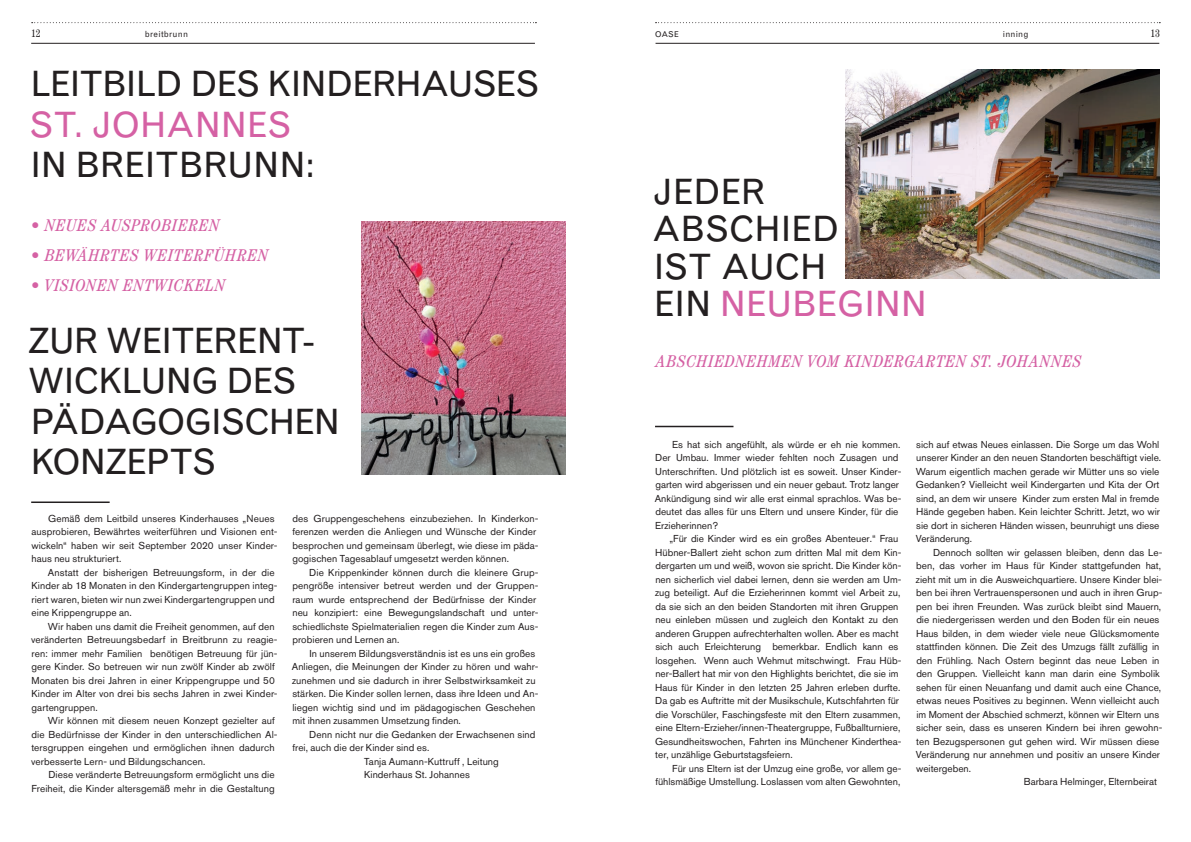
<style>
.page{position:relative;width:1191px;height:842px;background:#fff}
.page>*{position:absolute;margin:0;border:0;box-sizing:border-box;transform-origin:0 0}
.t1{font:35px/40.5px "Grotesque MT Std";letter-spacing:-.03em;color:#231f20}
.t2{font:35px "Grotesque MT Std";letter-spacing:-.01em;color:#231f20}
.t3{font:35px "Grotesque MT Std";letter-spacing:-.015em;color:#d561a4}
.t4{font:italic condensed 17px "Century";letter-spacing:.04em;color:#d561a4}
.t5{font:condensed 10.8px "Century";color:#231f20}
.t6{font:10px/13.5px "Akzidenz Grotesk BQ";color:#231f20}
.t7{font:8.5px "Grotesque MT Std";letter-spacing:.02em;color:#231f20}
.t8{font:8px "Grotesque MT Std";color:#231f20}
.s1{font-weight:700;font-style:normal}
.s2{color:#d561a4}
</style>
<div class="page">
<hr style="left:31px;top:43px;width:504px;height:1px;background:#231f20">
<svg style="left:32px;top:22px;width:504px;height:1px"></svg>
<hr style="left:31px;top:501px;width:79px;height:2px;background:#231f20">
<img style="left:361px;top:221px;width:205px;height:253px">
<svg style="left:655px;top:22px;width:505px;height:1px"></svg>
<hr style="left:655px;top:43px;width:504px;height:1px;background:#231f20">
<hr style="left:655px;top:426px;width:78px;height:1px;background:#231f20">
<img style="left:845px;top:69px;width:314px;height:210px">
<p class="t5" style="left:31px;top:27px;width:11px">12</p>
<p class="t7" style="left:145px;top:29px;width:45px">breitbrunn</p>
<h1 class="t1" style="left:31px;top:64px;width:510px">LEITBILD DES KINDERHAUSES</h1>
<h1 class="t3" style="left:29px;top:104px;width:264px">ST. JOHANNES</h1>
<h1 class="t2" style="left:30px;top:145px;width:286px">IN BREITBRUNN:</h1>
<h2 class="t4" style="left:31px;top:216px;width:190px"><span class="s1">•</span> NEUES AUSPROBIEREN</h2>
<h2 class="t4" style="left:31px;top:246px;width:239px"><span class="s1">•</span> BEWÄHRTES WEITERFÜHREN</h2>
<h2 class="t4" style="left:31px;top:276px;width:196px"><span class="s1">•</span> VISIONEN ENTWICKELN</h2>
<h1 class="t1" style="left:27px;top:321px;width:314px">ZUR WEITERENT-<br>WICKLUNG DES<br>PÄDAGOGISCHEN<br>KONZEPTS</h1>
<p class="t6" style="left:31px;top:511px;width:248px;text-indent:17px">Gemäß dem Leitbild unseres Kinderhauses „Neues ausprobieren, Bewährtes weiterführen und Visionen ent&shy;wickeln“ haben wir seit September 2020 unser Kinder&shy;haus neu strukturiert.</p>
<p class="t6" style="left:32px;top:565px;width:247px;text-indent:16px">Anstatt der bisherigen Betreuungsform, in der die Kinder ab 18 Monaten in den Kindergartengruppen integ&shy;riert waren, bieten wir nun zwei Kindergartengruppen und eine Krippengruppe an.</p>
<p class="t6" style="left:31px;top:619px;width:248px;text-indent:17px">Wir haben uns damit die Freiheit genommen, auf den veränderten Betreuungsbedarf in Breitbrunn zu reagie&shy;ren: immer mehr Familien benötigen Betreuung für jün&shy;gere Kinder. So betreuen wir nun zwölf Kinder ab zwölf Monaten bis drei Jahren in einer Krippengruppe und 50<br>Kinder im Alter von drei bis sechs Jahren in zwei Kinder&shy;gartengruppen.</p>
<p class="t6" style="left:31px;top:714px;width:248px;text-indent:17px">Wir können mit diesem neuen Konzept gezielter auf die Bedürfnisse der Kinder in den unterschiedlichen Al&shy;tersgruppen eingehen und ermöglichen ihnen dadurch verbesserte Lern- und Bildungschancen.</p>
<p class="t6" style="left:31px;top:768px;width:245px;text-align:right">Diese veränderte Betreuungsform ermöglicht uns die<br>Freiheit, die Kinder altersgemäß mehr in die Gestaltung</p>
<p class="t6" style="left:292px;top:511px;width:248px">des Gruppengeschehens einzubeziehen. In Kinderkon&shy;ferenzen werden die Anliegen und Wünsche der Kinder besprochen und gemeinsam überlegt, wie diese im päda&shy;gogischen Tagesablauf umgesetzt werden können.</p>
<p class="t6" style="left:292px;top:565px;width:247px;text-indent:17px">Die Krippenkinder können durch die kleinere Grup&shy;pengröße intensiver betreut werden und der Gruppen&shy;raum wurde entsprechend der Bedürfnisse der Kinder neu konzipiert: eine Bewegungslandschaft und unter&shy;schiedlichste Spielmaterialien regen die Kinder zum Aus&shy;probieren und Lernen an.</p>
<p class="t6" style="left:292px;top:646px;width:248px;text-indent:18px">In unserem Bildungsverständnis ist es uns ein großes Anliegen, die Meinungen der Kinder zu hören und wahr&shy;zunehmen und sie dadurch in ihrer Selbstwirksamkeit zu stärken. Die Kinder sollen lernen, dass ihre Ideen und An&shy;liegen wichtig sind und im pädagogischen Geschehen mit ihnen zusammen Umsetzung finden.</p>
<p class="t6" style="left:309px;top:727px;width:228px">Denn nicht nur die Gedanken der Erwachsenen sind</p>
<p class="t6" style="left:292px;top:741px;width:138px">frei, auch die der Kinder sind es.</p>
<p class="t6" style="left:364px;top:754px;width:136px">Tanja Aumann-Kuttruff , Leitung</p>
<p class="t6" style="left:364px;top:768px;width:107px">Kinderhaus St. Johannes</p>
<p class="t8" style="left:655px;top:29px;width:25px">OASE</p>
<p class="t7" style="left:1003px;top:29px;width:27px">inning</p>
<p class="t5" style="left:1150px;top:27px;width:11px">13</p>
<h1 class="t1" style="left:651px;top:173px;width:277px;line-height:37.5px">JEDER<br>ABSCHIED<br>IST AUCH<br>EIN <span class="s2">NEUBEGINN</span></h1>
<h2 class="t4" style="left:656px;top:351px;width:427px">ABSCHIEDNEHMEN VOM KINDERGARTEN ST. JOHANNES</h2>
<p class="t6" style="left:654px;top:437px;width:248px;text-indent:18px">Es hat sich angefühlt, als würde er eh nie kommen.<br>Der Umbau. Immer wieder fehlten noch Zusagen und Unterschriften. Und plötzlich ist es soweit. Unser Kinder&shy;garten wird abgerissen und ein neuer gebaut. Trotz langer Ankündigung sind wir alle erst einmal sprachlos. Was be&shy;deutet das alles für uns Eltern und unsere Kinder, für die Erzieherinnen?</p>
<p class="t6" style="left:655px;top:532px;width:248px;text-indent:14px">„Für die Kinder wird es ein großes Abenteuer.“ Frau Hübner-Ballert zieht schon zum dritten Mal mit dem Kin&shy;dergarten um und weiß, wovon sie spricht. Die Kinder kön&shy;nen sicherlich viel dabei lernen, denn sie werden am Um&shy;zug beteiligt. Auf die Erzieherinnen kommt viel Arbeit zu, da sie sich an den beiden Standorten mit ihren Gruppen neu einleben müssen und zugleich den Kontakt zu den anderen Gruppen aufrechterhalten wollen. Aber es macht sich auch Erleichterung bemerkbar. Endlich kann es losgehen. Wenn auch Wehmut mitschwingt. Frau Hüb&shy;ner-Ballert hat mir von den Highlights berichtet, die sie im Haus für Kinder in den letzten 25 Jahren erleben durfte.<br>Da gab es Auftritte mit der Musikschule, Kutschfahrten für die Vorschüler, Faschingsfeste mit den Eltern zusammen, eine Eltern-Erzieher/innen-Theatergruppe, Fußballturniere, Gesundheitswochen, Fahrten ins Münchener Kinderthea&shy;ter, unzählige Geburtstagsfeiern.</p>
<p class="t6" style="left:655px;top:761px;width:248px;text-align:right">Für uns Eltern ist der Umzug eine große, vor allem ge&shy;fühlsmäßige Umstellung. Loslassen vom alten Gewohnten,</p>
<p class="t6" style="left:915px;top:437px;width:247px">sich auf etwas Neues einlassen. Die Sorge um das Wohl unserer Kinder an den neuen Standorten beschäftigt viele.<br>Warum eigentlich machen gerade wir Mütter uns so viele Gedanken? Vielleicht weil Kindergarten und Kita der Ort sind, an dem wir unsere Kinder zum ersten Mal in fremde Hände gegeben haben. Kein leichter Schritt. Jetzt, wo wir sie dort in sicheren Händen wissen, beunruhigt uns diese Veränderung.</p>
<p class="t6" style="left:933px;top:545px;width:231px">Dennoch sollten wir gelassen bleiben, denn das Le-</p>
<p class="t6" style="left:916px;top:559px;width:246px">ben, das vorher im Haus für Kinder stattgefunden hat,</p>
<p class="t6" style="left:916px;top:572px;width:248px">zieht mit um in die Ausweichquartiere. Unsere Kinder blei-</p>
<p class="t6" style="left:916px;top:586px;width:247px">ben bei ihren Vertrauenspersonen und auch in ihren Grup-</p>
<p class="t6" style="left:916px;top:599px;width:246px">pen bei ihren Freunden. Was zurück bleibt sind Mauern,</p>
<p class="t6" style="left:916px;top:613px;width:244px">die niedergerissen werden und den Boden für ein neues</p>
<p class="t6" style="left:916px;top:626px;width:245px">Haus bilden, in dem wieder viele neue Glücksmomente</p>
<p class="t6" style="left:916px;top:640px;width:245px">stattfinden können. Die Zeit des Umzugs fällt zufällig in</p>
<p class="t6" style="left:916px;top:653px;width:244px">den Frühling. Nach Ostern beginnt das neue Leben in</p>
<p class="t6" style="left:916px;top:667px;width:245px">den Gruppen. Vielleicht kann man darin eine Symbolik</p>
<p class="t6" style="left:916px;top:680px;width:246px">sehen für einen Neuanfang und damit auch eine Chance,</p>
<p class="t6" style="left:916px;top:694px;width:244px">etwas neues Positives zu beginnen. Wenn vielleicht auch</p>
<p class="t6" style="left:916px;top:707px;width:244px">im Moment der Abschied schmerzt, können wir Eltern uns</p>
<p class="t6" style="left:916px;top:721px;width:247px">sicher sein, dass es unseren Kindern bei ihren gewohn-</p>
<p class="t6" style="left:916px;top:734px;width:245px">ten Bezugspersonen gut gehen wird. Wir müssen diese</p>
<p class="t6" style="left:915px;top:748px;width:246px">Veränderung nur annehmen und positiv an unsere Kinder</p>
<p class="t6" style="left:916px;top:761px;width:56px">weitergeben.</p>
<p class="t6" style="left:1024px;top:775px;width:135px">Barbara Helminger, Elternbeirat</p>
</div>
